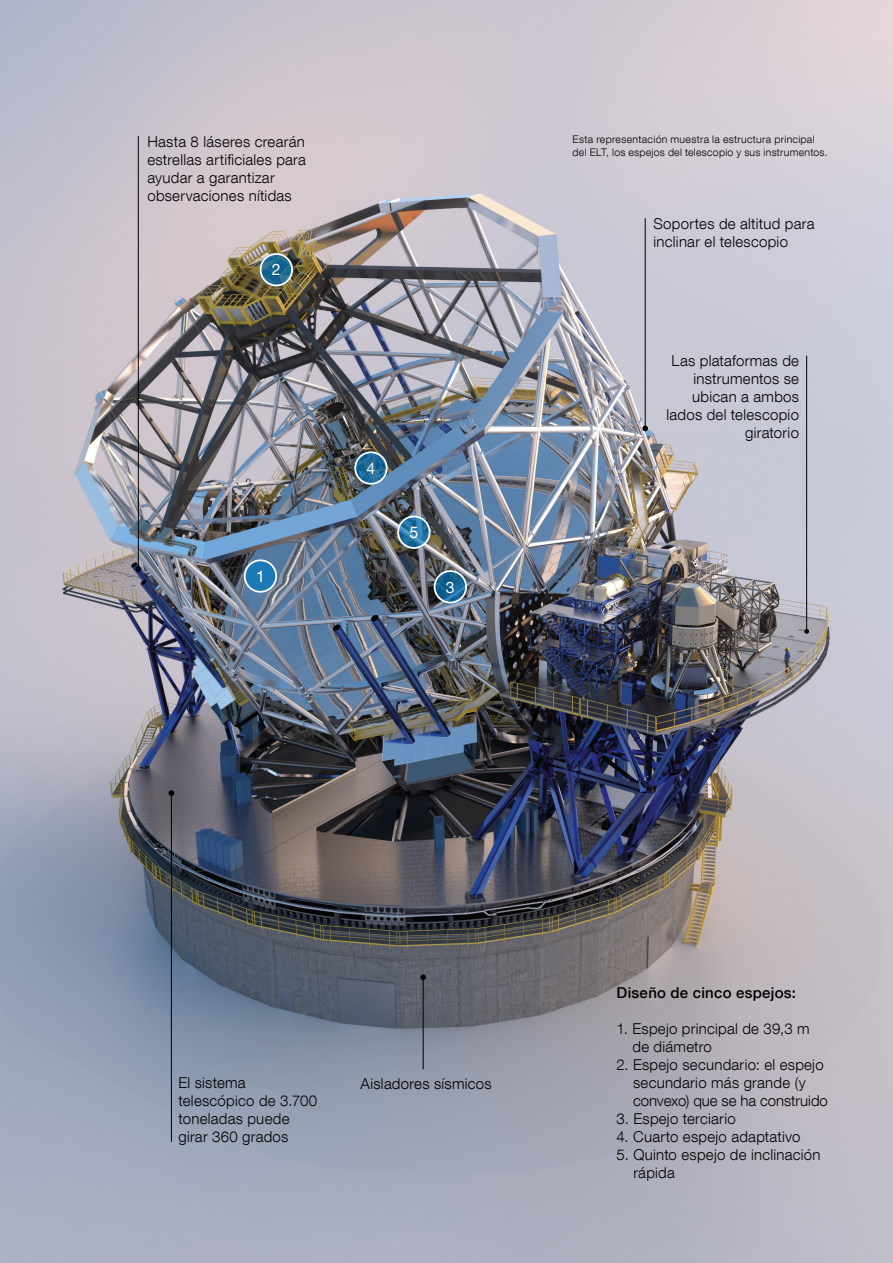
<style>
.page{position:relative;width:893px;height:1263px;background:#fff}
.page>*{position:absolute;margin:0;border:0;box-sizing:border-box;transform-origin:0 0}
.Body_Text__White{font:15.9px "Helvetica Neue LT Com";color:#fff}
.Body_Text__White-2{font:300 15px/18px "Helvetica Neue LT Com";letter-spacing:.02em;color:#000}
.notes_white{font:300 15px/18px "Helvetica Neue LT Com";letter-spacing:.015em;color:#000}
.notes_white-2{font:500 15px "Helvetica Neue LT Com";letter-spacing:.02em;color:#000}
._45_7pt_ZA_3_mm{font:300 10.5px/12.8px "Helvetica Neue LT Com";letter-spacing:.025em;color:#000}
</style>
<div class="page">
<img style="left:0;top:0;width:893px;height:1263px">
<hr style="left:171px;top:793px;width:1px;height:349px;background:#000">
<svg style="left:169px;top:790px;width:5px;height:6px"></svg>
<hr style="left:423px;top:977px;width:1px;height:92px;background:#000">
<svg style="left:420px;top:974px;width:6px;height:6px"></svg>
<hr style="left:645px;top:218px;width:1px;height:210px;background:#000">
<svg style="left:642px;top:426px;width:6px;height:5px"></svg>
<hr style="left:138px;top:136px;width:1px;height:433px;background:#000">
<svg style="left:135px;top:566px;width:6px;height:6px"></svg>
<hr style="left:806px;top:356px;width:1px;height:275px;background:#000">
<svg style="left:804px;top:629px;width:5px;height:5px"></svg>
<svg style="left:259px;top:253px;width:34px;height:33px"></svg>
<div style="left:260px;top:253px;width:33px;height:33px;border:2px solid #fff;border-radius:50%"></div>
<svg style="left:354px;top:451px;width:34px;height:34px"></svg>
<div style="left:354px;top:451px;width:34px;height:34px;border:2px solid #fff;border-radius:50%"></div>
<svg style="left:397px;top:516px;width:33px;height:33px"></svg>
<div style="left:397px;top:516px;width:33px;height:33px;border:2px solid #fff;border-radius:50%"></div>
<svg style="left:434px;top:570px;width:33px;height:33px"></svg>
<div style="left:434px;top:570px;width:33px;height:33px;border:2px solid #fff;border-radius:50%"></div>
<svg style="left:244px;top:559px;width:33px;height:34px"></svg>
<div style="left:244px;top:559px;width:33px;height:34px;border:2px solid #fff;border-radius:50%"></div>
<p class="Body_Text__White-2" style="left:147px;top:132px;width:160px">Hasta 8 láseres crearán estrellas artificiales para ayudar a garantizar observaciones nítidas</p>
<p class="Body_Text__White" style="left:272px;top:260px;width:10px">2</p>
<p class="Body_Text__White" style="left:256px;top:566px;width:10px">1</p>
<p class="Body_Text__White" style="left:367px;top:458px;width:10px">4</p>
<p class="Body_Text__White" style="left:409px;top:522px;width:10px">5</p>
<p class="Body_Text__White" style="left:446px;top:577px;width:10px">3</p>
<p class="_45_7pt_ZA_3_mm" style="left:573px;top:133px;width:256px">Esta representación muestra la estructura principal del ELT, los espejos del telescopio y sus instrumentos.</p>
<p class="Body_Text__White-2" style="left:654px;top:214px;width:162px">Soportes de altitud para inclinar el telescopio</p>
<p class="Body_Text__White-2" style="left:666px;top:351px;width:134px;text-align:right">Las plataformas de instrumentos se ubican a ambos lados del telescopio giratorio</p>
<p class="Body_Text__White-2" style="left:178px;top:1073px;width:140px">El sistema telescópico de 3.700 toneladas puede girar 360 grados</p>
<p class="Body_Text__White-2" style="left:361px;top:1074px;width:133px">Aisladores sísmicos</p>
<p class="notes_white-2" style="left:616px;top:983px;width:181px">Diseño de cinco espejos:</p>
<p class="notes_white" style="left:632px;top:1019px;width:179px;text-indent:-16px">1. Espejo principal de 39,3 m de diámetro</p>
<p class="notes_white" style="left:633px;top:1055px;width:196px;text-indent:-17px">2. Espejo secundario: el espejo secundario más grande (y convexo) que se ha construido</p>
<p class="notes_white" style="left:616px;top:1109px;width:121px">3. Espejo terciario</p>
<p class="notes_white" style="left:616px;top:1127px;width:185px">4. Cuarto espejo adaptativo</p>
<p class="notes_white" style="left:633px;top:1145px;width:189px;text-indent:-17px">5. Quinto espejo de inclinación rápida</p>
</div>
